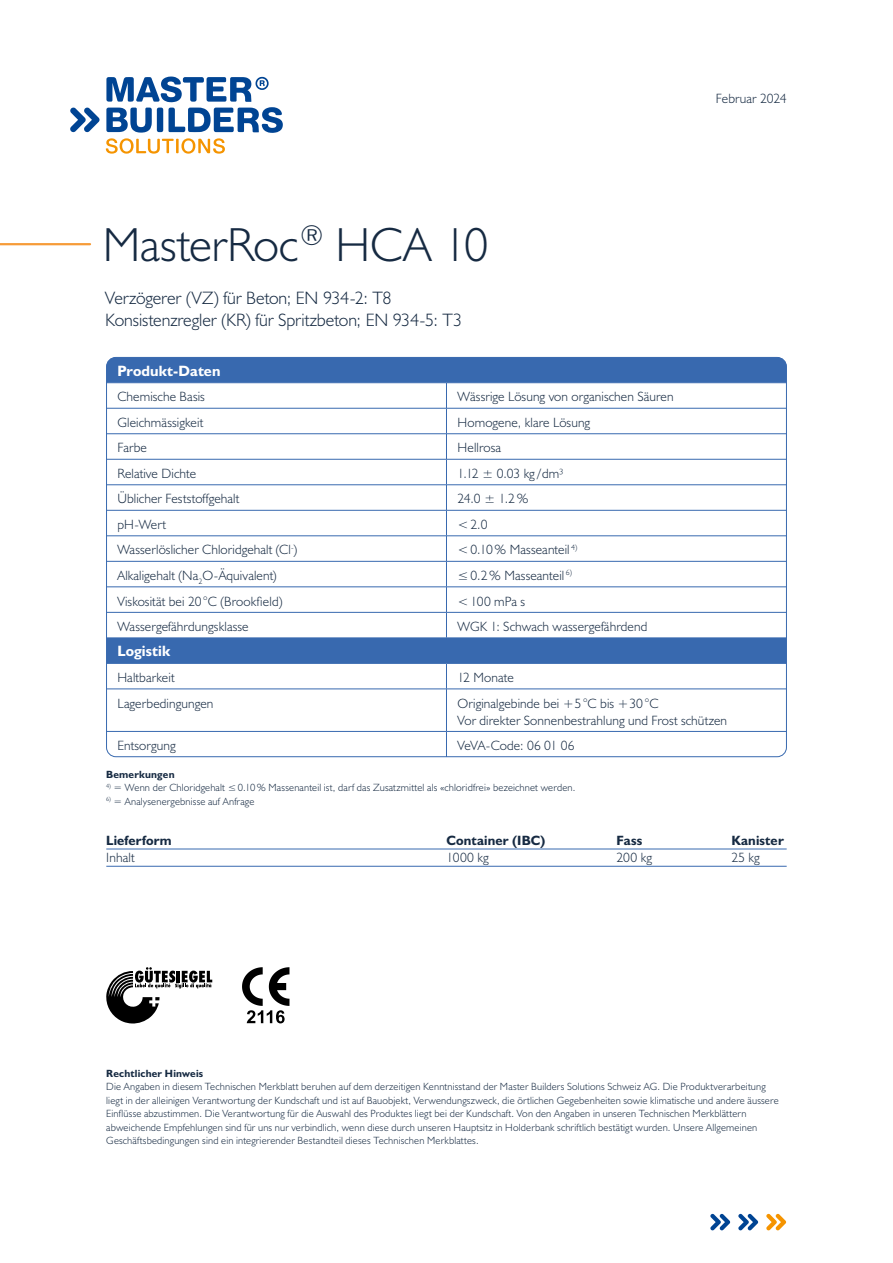
<style>
.page{position:relative;width:893px;height:1263px;background:#fff}
.page>*{position:absolute;margin:0;border:0;box-sizing:border-box;transform-origin:0 0}
.t1{font:300 48px "Humanist 521 BT";letter-spacing:-.005em;color:#162a42}
.t2{font:300 18px/21.6px "Humanist 521 BT";letter-spacing:-.005em;color:#162a42}
.t3{font:700 15px "Humanist 521 BT";letter-spacing:.005em;color:#fff}
.t4{font:300 13.5px/17.2px "Humanist 521 BT";letter-spacing:.01em;color:#162a42}
.t5{font:700 13.5px "Humanist 521 BT";letter-spacing:.01em;color:#162a42}
.t6{font:300 10.5px/13.5px "Humanist 521 BT";letter-spacing:.015em;color:#162a42}
.t7{font:700 10.5px "Humanist 521 BT";letter-spacing:.02em;color:#162a42}
</style>
<div class="page">
<svg style="left:70px;top:108px;width:30px;height:24px"></svg>
<svg style="left:106px;top:77px;width:177px;height:77px"></svg>
<hr style="left:0;top:243px;width:90px;height:2px;background:#f69b38">
<svg style="left:106px;top:967px;width:106px;height:56px"></svg>
<svg style="left:242px;top:967px;width:47px;height:56px"></svg>
<svg style="left:710px;top:1214px;width:20px;height:16px"></svg>
<svg style="left:738px;top:1214px;width:20px;height:16px"></svg>
<svg style="left:766px;top:1214px;width:20px;height:16px"></svg>
<div style="left:108px;top:359px;width:677px;height:23px;background:#3869af"></div>
<svg style="left:108px;top:383px;width:677px;height:374px"></svg>
<svg style="left:446px;top:383px;width:1px;height:255px"></svg>
<svg style="left:446px;top:664px;width:1px;height:25px"></svg>
<hr style="left:446px;top:689px;width:1px;height:42px;background:#3869af">
<svg style="left:446px;top:732px;width:1px;height:23px"></svg>
<hr style="left:106px;top:382px;width:340px;height:1px;background:#3869af">
<hr style="left:446px;top:382px;width:341px;height:1px;background:#3869af">
<hr style="left:106px;top:638px;width:340px;height:1px;background:#3869af">
<hr style="left:446px;top:638px;width:341px;height:1px;background:#3869af">
<hr style="left:106px;top:663px;width:340px;height:1px;background:#3869af">
<hr style="left:446px;top:663px;width:341px;height:1px;background:#3869af">
<hr style="left:106px;top:731px;width:340px;height:1px;background:#3869af">
<hr style="left:446px;top:731px;width:341px;height:1px;background:#3869af">
<hr style="left:106px;top:408px;width:340px;height:1px;background:#3869af">
<hr style="left:446px;top:408px;width:341px;height:1px;background:#3869af">
<hr style="left:106px;top:433px;width:340px;height:1px;background:#3869af">
<hr style="left:446px;top:433px;width:341px;height:1px;background:#3869af">
<hr style="left:106px;top:459px;width:340px;height:1px;background:#3869af">
<hr style="left:446px;top:459px;width:341px;height:1px;background:#3869af">
<hr style="left:106px;top:484px;width:340px;height:1px;background:#3869af">
<hr style="left:446px;top:484px;width:341px;height:1px;background:#3869af">
<hr style="left:106px;top:510px;width:340px;height:1px;background:#3869af">
<hr style="left:446px;top:510px;width:341px;height:1px;background:#3869af">
<hr style="left:106px;top:535px;width:340px;height:1px;background:#3869af">
<hr style="left:446px;top:535px;width:341px;height:1px;background:#3869af">
<hr style="left:106px;top:561px;width:340px;height:1px;background:#3869af">
<hr style="left:446px;top:561px;width:341px;height:1px;background:#3869af">
<hr style="left:106px;top:587px;width:340px;height:1px;background:#3869af">
<hr style="left:446px;top:587px;width:341px;height:1px;background:#3869af">
<hr style="left:106px;top:612px;width:340px;height:1px;background:#3869af">
<hr style="left:446px;top:612px;width:341px;height:1px;background:#3869af">
<hr style="left:106px;top:689px;width:340px;height:1px;background:#3869af">
<hr style="left:446px;top:689px;width:341px;height:1px;background:#3869af">
<hr style="left:106px;top:849px;width:681px;height:1px;background:#3869af">
<hr style="left:106px;top:866px;width:681px;height:1px;background:#3869af">
<h1 class="t1" style="left:103px;top:215px;width:387px">MasterRoc<sup>®</sup> HCA 10</h1>
<h2 class="t2" style="left:105px;top:287px;width:358px">Verzögerer (VZ) für Beton; EN 934-2: T8<br>Konsistenzregler (KR) für Spritzbeton; EN 934-5: T3</h2>
<p class="t4" style="left:716px;top:90px;width:72px">Februar 2024</p>
<h3 class="t3" style="left:117px;top:361px;width:105px">Produkt-Daten</h3>
<p class="t4" style="left:117px;top:388px;width:89px">Chemische Basis</p>
<p class="t4" style="left:458px;top:388px;width:218px">Wässrige Lösung von organischen Säuren</p>
<p class="t4" style="left:117px;top:414px;width:87px">Gleichmässigkeit</p>
<p class="t4" style="left:458px;top:414px;width:134px">Homogene, klare Lösung</p>
<p class="t4" style="left:117px;top:439px;width:31px">Farbe</p>
<p class="t4" style="left:458px;top:439px;width:45px">Hellrosa</p>
<p class="t4" style="left:117px;top:465px;width:80px">Relative Dichte</p>
<p class="t4" style="left:458px;top:465px;width:108px">1.12 ± 0.03 kg / dm³</p>
<p class="t4" style="left:117px;top:490px;width:124px">Üblicher Feststoffgehalt</p>
<p class="t4" style="left:458px;top:490px;width:72px">24.0 ± 1.2%</p>
<p class="t4" style="left:117px;top:516px;width:50px">pH-Wert</p>
<p class="t4" style="left:458px;top:516px;width:31px">&lt;2.0</p>
<p class="t4" style="left:117px;top:541px;width:181px">Wasserlöslicher Chloridgehalt (Cl<sup>-</sup>)</p>
<p class="t4" style="left:458px;top:541px;width:121px">&lt;0.10% Masseanteil <sup>4)</sup></p>
<p class="t4" style="left:117px;top:567px;width:161px">Alkaligehalt (Na<sub>2</sub>O-Äquivalent)</p>
<p class="t4" style="left:458px;top:567px;width:116px">≤0.2% Masseanteil <sup>6)</sup></p>
<p class="t4" style="left:117px;top:592px;width:167px">Viskosität bei 20°C (Brookfield)</p>
<p class="t4" style="left:458px;top:592px;width:69px">&lt;100 mPa s</p>
<p class="t4" style="left:117px;top:618px;width:133px">Wassergefährdungsklasse</p>
<p class="t4" style="left:458px;top:618px;width:191px">WGK 1: Schwach wassergefährdend</p>
<h3 class="t3" style="left:117px;top:642px;width:54px">Logistik</h3>
<p class="t4" style="left:117px;top:669px;width:59px">Haltbarkeit</p>
<p class="t4" style="left:458px;top:669px;width:58px">12 Monate</p>
<p class="t4" style="left:117px;top:694px;width:98px">Lagerbedingungen</p>
<p class="t4" style="left:458px;top:694px;width:271px">Originalgebinde bei +5°C bis +30°C<br>Vor direkter Sonnenbestrahlung und Frost schützen</p>
<p class="t4" style="left:117px;top:737px;width:60px">Entsorgung</p>
<p class="t4" style="left:458px;top:737px;width:118px">VeVA-Code: 06 01 06</p>
<p class="t7" style="left:106px;top:767px;width:70px">Bemerkungen</p>
<p class="t6" style="left:106px;top:781px;width:471px"><sup>4)</sup> = Wenn der Chloridgehalt ≤0.10% Massenanteil ist, darf das Zusatzmittel als «chloridfrei» bezeichnet werden.</p>
<p class="t6" style="left:106px;top:794px;width:150px"><sup>6)</sup> = Analysenergebnisse auf Anfrage</p>
<p class="t5" style="left:106px;top:831px;width:67px">Lieferform</p>
<p class="t5" style="left:446px;top:831px;width:100px">Container (IBC)</p>
<p class="t5" style="left:617px;top:831px;width:27px">Fass</p>
<p class="t5" style="left:731px;top:831px;width:54px">Kanister</p>
<p class="t4" style="left:106px;top:848px;width:30px">Inhalt</p>
<p class="t4" style="left:446px;top:848px;width:44px">1000 kg</p>
<p class="t4" style="left:617px;top:848px;width:37px">200 kg</p>
<p class="t4" style="left:731px;top:848px;width:30px">25 kg</p>
<p class="t7" style="left:106px;top:1066px;width:98px">Rechtlicher Hinweis</p>
<p class="t6" style="left:106px;top:1080px;width:674px">Die Angaben in diesem Technischen Merkblatt beruhen auf dem derzeitigen Kenntnisstand der Master Builders Solutions Schweiz AG. Die Produktverarbeitung liegt in der alleinigen Verantwortung der Kundschaft und ist auf Bauobjekt, Verwendungszweck, die örtlichen Gegebenheiten sowie klimatische und andere äussere Einflüsse abzustimmen. Die Verantwortung für die Auswahl des Produktes liegt bei der Kundschaft. Von den Angaben in unseren Technischen Merkblättern abweichende Empfehlungen sind für uns nur verbindlich, wenn diese durch unseren Hauptsitz in Holderbank schriftlich bestätigt wurden. Unsere Allgemeinen Geschäftsbedingungen sind ein integrierender Bestandteil dieses Technischen Merkblattes.</p>
</div>
